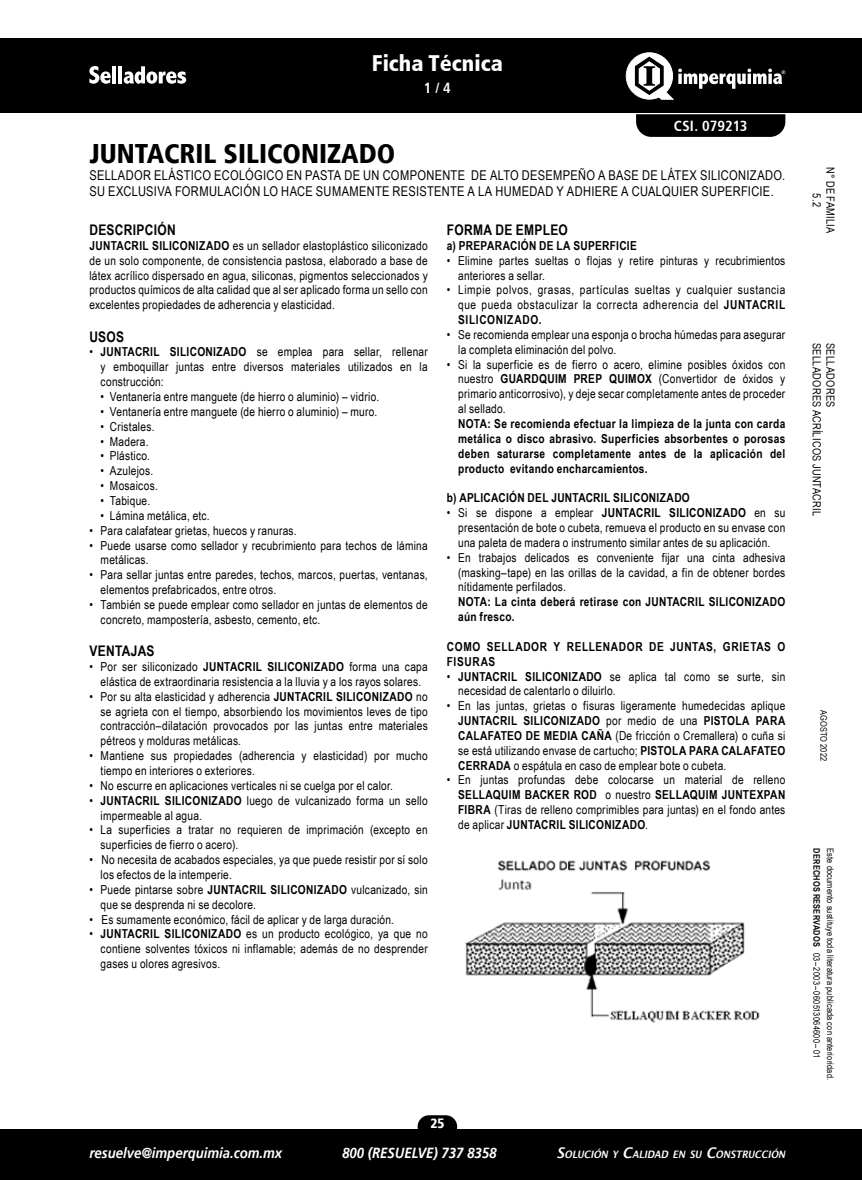
<style>
.page{position:relative;width:862px;height:1180px;background:#fff}
.page>*{position:absolute;margin:0;border:0;box-sizing:border-box;transform-origin:0 0}
.t1{font:900 condensed 27px "Frutiger 77";color:#000}
.t2{font:900 condensed 22.5px "Frutiger 77";color:#fff}
.t3{font:italic 700 14.62px "Frutiger 66";color:#fff;scale:.9 1}
.t4{font:700 14.62px "Arial Narrow";letter-spacing:.02em;color:#000}
.t5{font:700 condensed 14.62px "Frutiger 67";letter-spacing:.005em;color:#fff}
.t6{font:13.5px/16.2px "Arial Narrow";letter-spacing:.025em;color:#000}
.t7{font:900 condensed 13.5px "Frutiger 77";color:#fff}
.t8{font:12.38px/14.8px "Arial Narrow";letter-spacing:.02em;color:#000}
.t9{font:700 12.38px/14.8px "Arial Narrow";letter-spacing:.025em;color:#000;text-align:justify}
.t10{font:700 12.38px/14.8px "Arial Narrow";letter-spacing:.05em;color:#000}
.t11{font:11.25px/13.5px "Arial Narrow";letter-spacing:.025em;color:#000;text-align:center}
.t12{font:italic 10.35px "Lucida Becker Sans Demi";color:#fff;scale:.9 1}
.t13{font:9px/13.5px "Arial Narrow";letter-spacing:.02em;color:#000}
.t14{font:700 9px "Arial Narrow";letter-spacing:.025em;color:#000}
.s1{font-weight:700}
.s2{font-size:14.62px}
</style>
<div class="page">
<div style="left:0;top:38px;width:861px;height:75px;background:#000"></div>
<div style="left:0;top:1129px;width:861px;height:51px;background:#000"></div>
<div style="left:417px;top:1115px;width:40px;height:23px;background:#000;border-radius:11px"></div>
<svg style="left:625px;top:52px;width:159px;height:48px"></svg>
<svg style="left:89px;top:66px;width:22px;height:18px"></svg>
<hr style="left:112px;top:66px;width:4px;height:17px;background:#fff">
<hr style="left:118px;top:66px;width:4px;height:17px;background:#fff">
<svg style="left:124px;top:66px;width:62px;height:18px"></svg>
<svg style="left:636px;top:114px;width:148px;height:23px;background:#0a0a0a"></svg>
<img style="left:465px;top:860px;width:295px;height:163px">
<h2 class="t2" style="left:371px;top:50px;width:132px">Ficha Técnica</h2>
<p class="t5" style="left:423px;top:79px;width:28px">1 / 4</p>
<p class="t5" style="left:673px;top:117px;width:75px">CSI. 079213</p>
<h1 class="t1" style="left:89px;top:138px;width:307px">JUNTACRIL SILICONIZADO</h1>
<p class="t6" style="left:89px;top:166px;width:697px">SELLADOR ELÁSTICO ECOLÓGICO EN PASTA DE UN COMPONENTE DE ALTO DESEMPEÑO A BASE DE LÁTEX SILICONIZADO.<br>SU EXCLUSIVA FORMULACIÓN LO HACE SUMAMENTE RESISTENTE A LA HUMEDAD Y ADHIERE A CUALQUIER SUPERFICIE.</p>
<p class="t4" style="left:89px;top:219px;width:88px">DESCRIPCIÓN</p>
<p class="t8" style="left:89px;top:238px;width:340px;text-align:justify"><span class="s1">JUNTACRIL SILICONIZADO</span> es un sellador elastoplástico siliconizado de un solo componente, de consistencia pastosa, elaborado a base de látex acrílico dispersado en agua, siliconas, pigmentos seleccionados y productos químicos de alta calidad que al ser aplicado forma un sello con excelentes propiedades de adherencia y elasticidad.</p>
<p class="t4" style="left:89px;top:325px;width:36px">USOS</p>
<p class="t8" style="left:101px;top:344px;width:328px;text-align:justify;text-indent:-11px">• <span class="s1">JUNTACRIL SILICONIZADO</span> se emplea para sellar, rellenar y emboquillar juntas entre diversos materiales utilizados en la construcción:</p>
<p class="t8" style="left:101px;top:389px;width:280px">• Ventanería entre manguete (de hierro o aluminio) – vidrio.</p>
<p class="t8" style="left:101px;top:404px;width:278px">• Ventanería entre manguete (de hierro o aluminio) – muro.</p>
<p class="t8" style="left:101px;top:418px;width:55px">• Cristales.</p>
<p class="t8" style="left:101px;top:433px;width:49px">• Madera.</p>
<p class="t8" style="left:101px;top:448px;width:51px">• Plástico.</p>
<p class="t8" style="left:101px;top:463px;width:54px">• Azulejos.</p>
<p class="t8" style="left:101px;top:478px;width:59px">• Mosaicos.</p>
<p class="t8" style="left:101px;top:493px;width:51px">• Tabique.</p>
<p class="t8" style="left:101px;top:508px;width:110px">• Lámina metálica, etc.</p>
<p class="t8" style="left:89px;top:522px;width:209px">• Para calafatear grietas, huecos y ranuras.</p>
<p class="t8" style="left:101px;top:537px;width:328px;text-indent:-11px">• Puede usarse como sellador y recubrimiento para techos de lámina metálicas.</p>
<p class="t8" style="left:101px;top:567px;width:328px;text-indent:-11px">• Para sellar juntas entre paredes, techos, marcos, puertas, ventanas, elementos prefabricados, entre otros.</p>
<p class="t8" style="left:101px;top:597px;width:328px;text-indent:-11px">• También se puede emplear como sellador en juntas de elementos de concreto, mampostería, asbesto, cemento, etc.</p>
<p class="t4" style="left:89px;top:640px;width:67px">VENTAJAS</p>
<p class="t8" style="left:89px;top:659px;width:340px;text-align:center">• Por ser siliconizado <span class="s1">JUNTACRIL SILICONIZADO</span> forma una capa elástica de extraordinaria resistencia a la lluvia y a los rayos solares.</p>
<p class="t8" style="left:101px;top:688px;width:328px;text-align:justify;text-indent:-11px">• Por su alta elasticidad y adherencia <span class="s1">JUNTACRIL SILICONIZADO</span> no se agrieta con el tiempo, absorbiendo los movimientos leves de tipo contracción–dilatación provocados por las juntas entre materiales pétreos y molduras metálicas.</p>
<p class="t8" style="left:101px;top:748px;width:328px;text-indent:-11px">• Mantiene sus propiedades (adherencia y elasticidad) por mucho tiempo en interiores o exteriores.</p>
<p class="t8" style="left:89px;top:778px;width:305px">• No escurre en aplicaciones verticales ni se cuelga por el calor.</p>
<p class="t8" style="left:101px;top:792px;width:328px;text-indent:-11px">• <span class="s1">JUNTACRIL SILICONIZADO</span> luego de vulcanizado forma un sello impermeable al agua.</p>
<p class="t8" style="left:101px;top:822px;width:328px;text-indent:-11px">• La superficies a tratar no requieren de imprimación (excepto en superficies de fierro o acero).</p>
<p class="t8" style="left:101px;top:852px;width:328px;text-indent:-11px">• No necesita de acabados especiales, ya que puede resistir por sí solo los efectos de la intemperie.</p>
<p class="t8" style="left:101px;top:882px;width:328px;text-indent:-11px">• Puede pintarse sobre <span class="s1">JUNTACRIL SILICONIZADO</span> vulcanizado, sin que se desprenda ni se decolore.</p>
<p class="t8" style="left:89px;top:911px;width:306px">• Es sumamente económico, fácil de aplicar y de larga duración.</p>
<p class="t8" style="left:101px;top:926px;width:328px;text-align:justify;text-indent:-11px">• <span class="s1">JUNTACRIL SILICONIZADO</span> es un producto ecológico, ya que no contiene solventes tóxicos ni inflamable; además de no desprender gases u olores agresivos.</p>
<p class="t4" style="left:446px;top:219px;width:122px">FORMA DE EMPLEO</p>
<p class="t9" style="left:446px;top:237px;width:191px">a) PREPARACIÓN DE LA SUPERFICIE</p>
<p class="t8" style="left:458px;top:252px;width:328px;text-indent:-11px">• Elimine partes sueltas o flojas y retire pinturas y recubrimientos anteriores a sellar.</p>
<p class="t8" style="left:458px;top:282px;width:328px;text-align:justify;text-indent:-11px">• Limpie polvos, grasas, partículas sueltas y cualquier sustancia que pueda obstaculizar la correcta adherencia del <span class="s1">JUNTACRIL SILICONIZADO.</span></p>
<p class="t8" style="left:458px;top:327px;width:328px;text-indent:-11px">• Se recomienda emplear una esponja o brocha húmedas para asegurar la completa eliminación del polvo.</p>
<p class="t8" style="left:458px;top:356px;width:328px;text-align:justify;text-indent:-11px">• Si la superficie es de fierro o acero, elimine posibles óxidos con nuestro <span class="s1">GUARDQUIM PREP QUIMOX</span> (Convertidor de óxidos y primario anticorrosivo), y deje secar completamente antes de proceder al sellado.</p>
<p class="t9" style="left:458px;top:416px;width:328px">NOTA: Se recomienda efectuar la limpieza de la junta con carda metálica o disco abrasivo. Superficies absorbentes o porosas deben saturarse completamente antes de la aplicación del producto evitando encharcamientos.</p>
<p class="t9" style="left:446px;top:490px;width:244px">b) APLICACIÓN DEL JUNTACRIL SILICONIZADO</p>
<p class="t8" style="left:458px;top:505px;width:328px;text-align:justify;text-indent:-11px">• Si se dispone a emplear <span class="s1">JUNTACRIL SILICONIZADO</span> en su presentación de bote o cubeta, remueva el producto en su envase con una paleta de madera o instrumento similar antes de su aplicación.</p>
<p class="t8" style="left:458px;top:549px;width:328px;text-align:justify;text-indent:-11px">• En trabajos delicados es conveniente fijar una cinta adhesiva (masking–tape) en las orillas de la cavidad, a fin de obtener bordes nítidamente perfilados.</p>
<p class="t9" style="left:458px;top:594px;width:328px">NOTA: La cinta deberá retirase con JUNTACRIL SILICONIZADO aún fresco.</p>
<p class="t10" style="left:446px;top:638px;width:340px">COMO SELLADOR Y RELLENADOR DE JUNTAS, GRIETAS O<br>FISURAS</p>
<p class="t8" style="left:458px;top:668px;width:328px;text-indent:-11px">• <span class="s1">JUNTACRIL SILICONIZADO</span> se aplica tal como se surte, sin necesidad de calentarlo o diluirlo.</p>
<p class="t8" style="left:458px;top:698px;width:328px;text-align:justify;text-indent:-11px">• En las juntas, grietas o fisuras ligeramente humedecidas aplique <span class="s1">JUNTACRIL SILICONIZADO</span> por medio de una <span class="s1">PISTOLA PARA CALAFATEO DE MEDIA CAÑA</span> (De fricción o Cremallera) o cuña si se está utilizando envase de cartucho; <span class="s1">PISTOLA PARA CALAFATEO CERRADA</span> o espátula en caso de emplear bote o cubeta.</p>
<p class="t8" style="left:458px;top:772px;width:328px;text-align:justify;text-indent:-11px">• En juntas profundas debe colocarse un material de relleno <span class="s1">SELLAQUIM BACKER ROD</span> o nuestro <span class="s1">SELLAQUIM JUNTEXPAN FIBRA</span> (Tiras de relleno comprimibles para juntas) en el fondo antes de aplicar <span class="s1">JUNTACRIL SILICONIZADO</span>.</p>
<p class="t7" style="left:430px;top:1115px;width:16px">25</p>
<p class="t3" style="left:89px;top:1144px;width:216px">resuelve@imperquimia.com.mx</p>
<p class="t3" style="left:342px;top:1144px;width:173px">800 (RESUELVE) 737 8358</p>
<p class="t12" style="left:556px;top:1148px;width:255px"><span class="s2">S</span>OLUCIÓN Y <span class="s2">C</span>ALIDAD EN SU <span class="s2">C</span>ONSTRUCCIÓN</p>
<p class="t11" style="left:837px;top:167px;width:68px;rotate:90deg">N° DE FAMILIA<br>5.2</p>
<p class="t11" style="left:823px;top:343px;width:174px;rotate:90deg">SELLADORES ACRÍLICOS JUNTACRIL</p>
<p class="t11" style="left:837px;top:343px;width:66px;rotate:90deg">SELLADORES</p>
<p class="t13" style="left:830px;top:710px;width:53px;rotate:90deg">AGOSTO 2022</p>
<p class="t14" style="left:823px;top:848px;width:100px;rotate:90deg">DERECHOS RESERVADOS</p>
<p class="t13" style="left:836px;top:953px;width:128px;text-indent:-105px;rotate:90deg">Este documento sustituye toda literatura publicada con anterioridad.<br>03–2003– 060513064600–01</p>
</div>
